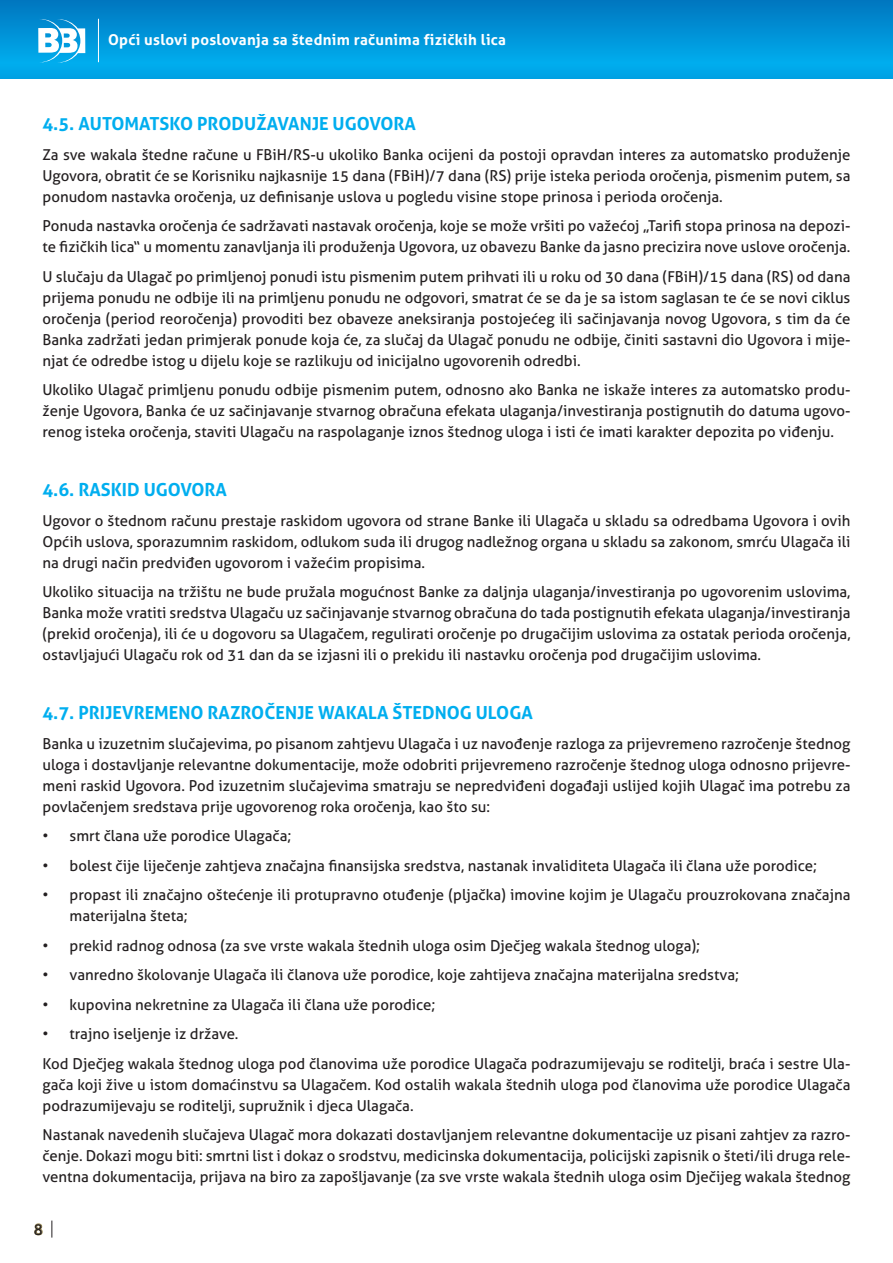
<style>
.page{position:relative;width:893px;height:1263px;background:#fff}
.page>*{position:absolute;margin:0;border:0;box-sizing:border-box;transform-origin:0 0}
.t1{font:700 18px "Aller";color:#00aeef}
.t2{font:15px/21px "Aller";color:#231f20;text-align:justify}
.t3{font:700 15px "Aller";letter-spacing:.02em;color:#fff}
</style>
<div class="page">
<div style="left:0;top:0;width:893px;height:79px;background:linear-gradient(to bottom,#0079c2,#00b2f2)"></div>
<svg style="left:38px;top:19px;width:48px;height:44px"></svg>
<hr style="left:98px;top:19px;width:1px;height:43px;background:#fff">
<svg style="left:34px;top:1223px;width:9px;height:12px"></svg>
<svg style="left:51px;top:1220px;width:1px;height:17px"></svg>
<p class="t3" style="left:108px;top:31px;width:400px">Opći uslovi poslovanja sa štednim računima fizičkih lica</p>
<p class="t1" style="left:43px;top:113px;width:375px">4.5. AUTOMATSKO PRODUŽAVANJE UGOVORA</p>
<p class="t2" style="left:43px;top:144px;width:809px">Za sve wakala štedne račune u FBiH/RS-u ukoliko Banka ocijeni da postoji opravdan interes za automatsko produženje Ugovora, obratit će se Korisniku najkasnije 15 dana (FBiH)/7 dana (RS) prije isteka perioda oročenja, pismenim putem, sa ponudom nastavka oročenja, uz definisanje uslova u pogledu visine stope prinosa i perioda oročenja.</p>
<p class="t2" style="left:43px;top:215px;width:809px">Ponuda nastavka oročenja će sadržavati nastavak oročenja, koje se može vršiti po važećoj „Tarifi stopa prinosa na depozi&shy;te fizičkih lica“ u momentu zanavljanja ili produženja Ugovora, uz obavezu Banke da jasno precizira nove uslove oročenja.</p>
<p class="t2" style="left:43px;top:266px;width:809px">U slučaju da Ulagač po primljenoj ponudi istu pismenim putem prihvati ili u roku od 30 dana (FBiH)/15 dana (RS) od dana prijema ponudu ne odbije ili na primljenu ponudu ne odgovori, smatrat će se da je sa istom saglasan te će se novi ciklus oročenja (period reoročenja) provoditi bez obaveze aneksiranja postojećeg ili sačinjavanja novog Ugovora, s tim da će Banka zadržati jedan primjerak ponude koja će, za slučaj da Ulagač ponudu ne odbije, činiti sastavni dio Ugovora i mije&shy;njat će odredbe istog u dijelu koje se razlikuju od inicijalno ugovorenih odredbi.</p>
<p class="t2" style="left:43px;top:379px;width:809px">Ukoliko Ulagač primljenu ponudu odbije pismenim putem, odnosno ako Banka ne iskaže interes za automatsko produ&shy;ženje Ugovora, Banka će uz sačinjavanje stvarnog obračuna efekata ulaganja/investiranja postignutih do datuma ugovo&shy;renog isteka oročenja, staviti Ulagaču na raspolaganje iznos štednog uloga i isti će imati karakter depozita po viđenju.</p>
<p class="t1" style="left:43px;top:479px;width:186px">4.6. RASKID UGOVORA</p>
<p class="t2" style="left:43px;top:510px;width:809px">Ugovor o štednom računu prestaje raskidom ugovora od strane Banke ili Ulagača u skladu sa odredbama Ugovora i ovih Općih uslova, sporazumnim raskidom, odlukom suda ili drugog nadležnog organa u skladu sa zakonom, smrću Ulagača ili na drugi način predviđen ugovorom i važećim propisima.</p>
<p class="t2" style="left:43px;top:581px;width:809px">Ukoliko situacija na tržištu ne bude pružala mogućnost Banke za daljnja ulaganja/investiranja po ugovorenim uslovima, Banka može vratiti sredstva Ulagaču uz sačinjavanje stvarnog obračuna do tada postignutih efekata ulaganja/investiranja (prekid oročenja), ili će u dogovoru sa Ulagačem, regulirati oročenje po drugačijim uslovima za ostatak perioda oročenja, ostavljajući Ulagaču rok od 31 dan da se izjasni ili o prekidu ili nastavku oročenja pod drugačijim uslovima.</p>
<p class="t1" style="left:43px;top:702px;width:492px">4.7. PRIJEVREMENO RAZROČENJE WAKALA ŠTEDNOG ULOGA</p>
<p class="t2" style="left:43px;top:733px;width:809px">Banka u izuzetnim slučajevima, po pisanom zahtjevu Ulagača i uz navođenje razloga za prijevremeno razročenje štednog uloga i dostavljanje relevantne dokumentacije, može odobriti prijevremeno razročenje štednog uloga odnosno prijevre&shy;meni raskid Ugovora. Pod izuzetnim slučajevima smatraju se nepredviđeni događaji uslijed kojih Ulagač ima potrebu za povlačenjem sredstava prije ugovorenog roka oročenja, kao što su:</p>
<p class="t2" style="left:43px;top:825px;width:250px">• smrt člana uže porodice Ulagača;</p>
<p class="t2" style="left:43px;top:855px;width:776px">• bolest čije liječenje zahtjeva značajna finansijska sredstva, nastanak invaliditeta Ulagača ili člana uže porodice;</p>
<p class="t2" style="left:70px;top:884px;width:782px;text-indent:-27px">• propast ili značajno oštećenje ili protupravno otuđenje (pljačka) imovine kojim je Ulagaču prouzrokovana značajna materijalna šteta;</p>
<p class="t2" style="left:43px;top:935px;width:659px">• prekid radnog odnosa (za sve vrste wakala štednih uloga osim Dječjeg wakala štednog uloga);</p>
<p class="t2" style="left:43px;top:964px;width:698px">• vanredno školovanje Ulagača ili članova uže porodice, koje zahtijeva značajna materijalna sredstva;</p>
<p class="t2" style="left:43px;top:994px;width:394px">• kupovina nekretnine za Ulagača ili člana uže porodice;</p>
<p class="t2" style="left:43px;top:1023px;width:198px">• trajno iseljenje iz države.</p>
<p class="t2" style="left:43px;top:1053px;width:809px">Kod Dječjeg wakala štednog uloga pod članovima uže porodice Ulagača podrazumijevaju se roditelji, braća i sestre Ula&shy;gača koji žive u istom domaćinstvu sa Ulagačem. Kod ostalih wakala štednih uloga pod članovima uže porodice Ulagača podrazumijevaju se roditelji, supružnik i djeca Ulagača.</p>
<p class="t2" style="left:43px;top:1124px;width:809px">Nastanak navedenih slučajeva Ulagač mora dokazati dostavljanjem relevantne dokumentacije uz pisani zahtjev za razro&shy;čenje. Dokazi mogu biti: smrtni list i dokaz o srodstvu, medicinska dokumentacija, policijski zapisnik o šteti/ili druga rele&shy;ventna dokumentacija, prijava na biro za zapošljavanje (za sve vrste wakala štednih uloga osim Dječijeg wakala štednog</p>
<p class="t2" style="left:34px;top:1219px;width:10px">8</p>
</div>
